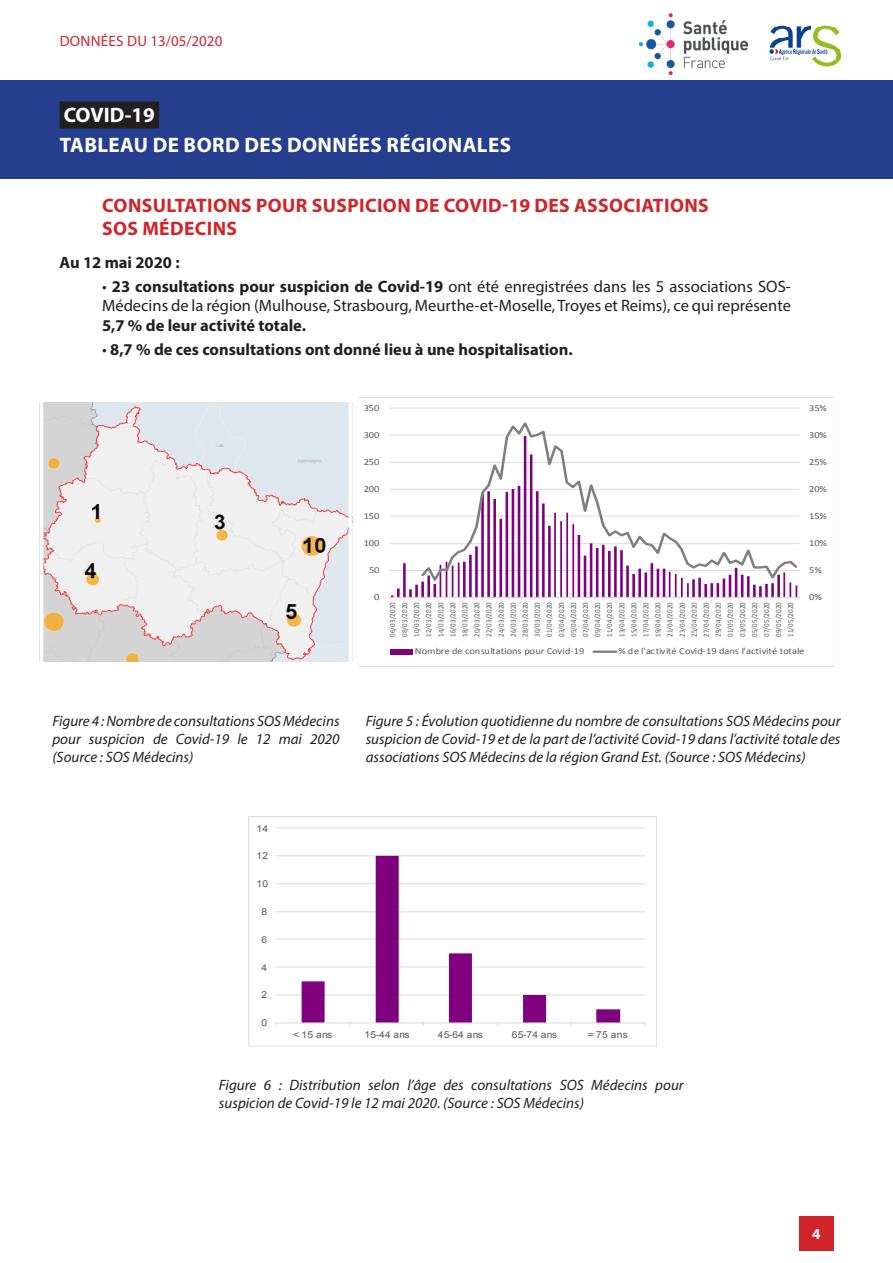
<style>
.page{position:relative;width:893px;height:1263px;background:#fff}
.page>*{position:absolute;margin:0;border:0;box-sizing:border-box;transform-origin:0 0}
.t1{font:700 21px/29.4px "Myriad Pro";letter-spacing:.02em;color:#fff}
.Partie{font:700 19.5px/23.4px "Myriad Pro";letter-spacing:.02em;color:#d1232a}
.Texte{font:16.5px/19.8px "Myriad Pro";color:#231f20;text-align:justify}
.Texte-2{font:700 16.5px "Myriad Pro";color:#231f20}
.Legende{font:italic 15px/18px "Myriad Pro";color:#231f20;text-align:justify}
.t2{font:15px "Myriad Pro";letter-spacing:.02em;color:#d1232a}
.t3{font:700 15px "Myriad Pro";color:#fff}
.t4{font:9.6px "Arial";letter-spacing:.025em;color:#595959;scale:1.07 1}
.t5{font:9.15px "Calibri";letter-spacing:-.005em;color:#595959;scale:1.13 1}
.t6{font:7.8px/12px "Calibri";letter-spacing:.05em;color:#595959;text-align:justify;scale:.88 1}
.s1{font-weight:700}
.s2{font-weight:400}
</style>
<div class="page">
<div style="left:0;top:80px;width:893px;height:99px;background:#253f8e"></div>
<div style="left:60px;top:101px;width:99px;height:27px;background:#231f20"></div>
<div style="left:799px;top:1216px;width:34px;height:34px;background:#d1232a"></div>
<img style="left:45px;top:402px;width:302px;height:259px">
<div style="left:40px;top:374px;width:312px;height:312px;border:4px solid #fff"></div>
<hr style="left:390px;top:570px;width:409px;height:1px;background:#d9d9d9">
<hr style="left:390px;top:543px;width:409px;height:1px;background:#d9d9d9">
<hr style="left:390px;top:516px;width:409px;height:1px;background:#d9d9d9">
<hr style="left:390px;top:489px;width:409px;height:1px;background:#d9d9d9">
<hr style="left:390px;top:462px;width:409px;height:1px;background:#d9d9d9">
<hr style="left:390px;top:434px;width:409px;height:1px;background:#d9d9d9">
<hr style="left:390px;top:408px;width:409px;height:1px;background:#d9d9d9">
<hr style="left:783px;top:572px;width:2px;height:26px;background:#800080">
<hr style="left:777px;top:575px;width:3px;height:23px;background:#800080">
<hr style="left:771px;top:583px;width:3px;height:15px;background:#800080">
<hr style="left:765px;top:584px;width:3px;height:14px;background:#800080">
<hr style="left:747px;top:576px;width:2px;height:22px;background:#800080">
<hr style="left:741px;top:575px;width:2px;height:23px;background:#800080">
<hr style="left:735px;top:568px;width:2px;height:30px;background:#800080">
<hr style="left:729px;top:575px;width:2px;height:23px;background:#800080">
<hr style="left:723px;top:578px;width:2px;height:20px;background:#800080">
<hr style="left:710px;top:583px;width:3px;height:15px;background:#800080">
<hr style="left:704px;top:584px;width:3px;height:14px;background:#800080">
<hr style="left:698px;top:578px;width:3px;height:20px;background:#800080">
<hr style="left:692px;top:579px;width:3px;height:19px;background:#800080">
<hr style="left:681px;top:578px;width:2px;height:20px;background:#800080">
<hr style="left:675px;top:574px;width:2px;height:24px;background:#800080">
<hr style="left:663px;top:569px;width:2px;height:29px;background:#800080">
<hr style="left:657px;top:569px;width:2px;height:29px;background:#800080">
<hr style="left:651px;top:563px;width:2px;height:35px;background:#800080">
<hr style="left:644px;top:572px;width:3px;height:26px;background:#800080">
<hr style="left:638px;top:569px;width:3px;height:29px;background:#800080">
<hr style="left:632px;top:574px;width:3px;height:24px;background:#800080">
<hr style="left:626px;top:565px;width:3px;height:33px;background:#800080">
<hr style="left:620px;top:550px;width:3px;height:48px;background:#800080">
<hr style="left:614px;top:546px;width:3px;height:52px;background:#800080">
<hr style="left:608px;top:551px;width:3px;height:47px;background:#800080">
<hr style="left:602px;top:545px;width:3px;height:53px;background:#800080">
<hr style="left:596px;top:548px;width:2px;height:50px;background:#800080">
<hr style="left:590px;top:543px;width:2px;height:55px;background:#800080">
<hr style="left:584px;top:556px;width:2px;height:42px;background:#800080">
<hr style="left:578px;top:535px;width:2px;height:63px;background:#800080">
<hr style="left:572px;top:524px;width:2px;height:74px;background:#800080">
<hr style="left:566px;top:513px;width:2px;height:85px;background:#800080">
<hr style="left:560px;top:521px;width:2px;height:77px;background:#800080">
<hr style="left:554px;top:513px;width:2px;height:85px;background:#800080">
<hr style="left:548px;top:526px;width:3px;height:72px;background:#800080">
<hr style="left:542px;top:503px;width:3px;height:95px;background:#800080">
<hr style="left:536px;top:491px;width:3px;height:107px;background:#800080">
<hr style="left:530px;top:454px;width:2px;height:144px;background:#800080">
<hr style="left:524px;top:436px;width:2px;height:162px;background:#800080">
<hr style="left:518px;top:486px;width:2px;height:112px;background:#800080">
<hr style="left:512px;top:489px;width:2px;height:109px;background:#800080">
<hr style="left:506px;top:492px;width:2px;height:106px;background:#800080">
<hr style="left:499px;top:519px;width:3px;height:79px;background:#800080">
<hr style="left:493px;top:499px;width:3px;height:99px;background:#800080">
<hr style="left:487px;top:491px;width:3px;height:107px;background:#800080">
<hr style="left:481px;top:493px;width:3px;height:105px;background:#800080">
<hr style="left:475px;top:546px;width:3px;height:52px;background:#800080">
<hr style="left:469px;top:555px;width:3px;height:43px;background:#800080">
<hr style="left:463px;top:562px;width:3px;height:36px;background:#800080">
<hr style="left:458px;top:562px;width:2px;height:36px;background:#800080">
<hr style="left:452px;top:565px;width:1px;height:33px;background:#800080">
<hr style="left:446px;top:562px;width:1px;height:36px;background:#800080">
<hr style="left:440px;top:565px;width:1px;height:33px;background:#800080">
<hr style="left:433px;top:584px;width:3px;height:14px;background:#800080">
<hr style="left:427px;top:575px;width:3px;height:23px;background:#800080">
<hr style="left:421px;top:582px;width:3px;height:16px;background:#800080">
<hr style="left:403px;top:563px;width:3px;height:35px;background:#800080">
<hr style="left:390px;top:597px;width:409px;height:1px;background:#d9d9d9">
<svg style="left:389px;top:588px;width:12px;height:12px"></svg>
<svg style="left:409px;top:585px;width:9px;height:15px"></svg>
<svg style="left:666px;top:585px;width:4px;height:15px"></svg>
<svg style="left:687px;top:585px;width:4px;height:15px"></svg>
<svg style="left:715px;top:585px;width:4px;height:15px"></svg>
<svg style="left:750px;top:585px;width:14px;height:15px"></svg>
<svg style="left:787px;top:585px;width:13px;height:15px"></svg>
<svg style="left:419px;top:422px;width:381px;height:163px"></svg>
<div style="left:390px;top:649px;width:23px;height:5px;background:#800080"></div>
<hr style="left:594px;top:650px;width:22px;height:3px;background:#7f7f7f">
<hr style="left:276px;top:994px;width:369px;height:1px;background:#d9d9d9">
<hr style="left:276px;top:966px;width:369px;height:1px;background:#d9d9d9">
<hr style="left:276px;top:938px;width:369px;height:1px;background:#d9d9d9">
<hr style="left:276px;top:911px;width:369px;height:1px;background:#d9d9d9">
<hr style="left:276px;top:883px;width:369px;height:1px;background:#d9d9d9">
<hr style="left:276px;top:855px;width:369px;height:1px;background:#d9d9d9">
<hr style="left:276px;top:827px;width:369px;height:1px;background:#d9d9d9">
<svg style="left:302px;top:856px;width:318px;height:166px"></svg>
<hr style="left:276px;top:1022px;width:369px;height:1px;background:#d9d9d9">
<div style="left:249px;top:817px;width:408px;height:229px;border:1px solid #d9d9d9"></div>
<img style="left:640px;top:14px;width:108px;height:61px">
<img style="left:769px;top:25px;width:72px;height:42px">
<p class="t2" style="left:60px;top:31px;width:164px">DONNÉES DU 13/05/2020</p>
<h1 class="t1" style="left:60px;top:100px;width:453px">COVID-19<br>TABLEAU DE BORD DES DONNÉES RÉGIONALES</h1>
<p class="Partie" style="left:102px;top:193px;width:608px">CONSULTATIONS POUR SUSPICION DE COVID-19 DES ASSOCIATIONS<br>SOS MÉDECINS</p>
<p class="Texte-2" style="left:60px;top:251px;width:122px">Au 12 mai 2020 :</p>
<p class="Texte" style="left:102px;top:276px;width:690px">• <span class="s1">23 consultations pour suspicion de Covid-19</span> ont été enregistrées dans les 5 associations SOS-Médecins de la région (Mulhouse, Strasbourg, Meurthe-et-Moselle, Troyes et Reims), ce qui représente <span class="s1">5,7 % de leur activité totale.</span></p>
<p class="Texte-2" style="left:102px;top:339px;width:472px"><span class="s2">•</span> 8,7 % de ces consultations ont donné lieu à une hospitalisation.</p>
<p class="t5" style="left:364px;top:402px;width:15px">350</p>
<p class="t5" style="left:809px;top:402px;width:17px">35%</p>
<p class="t5" style="left:364px;top:429px;width:15px">300</p>
<p class="t5" style="left:809px;top:429px;width:17px">30%</p>
<p class="t5" style="left:364px;top:456px;width:15px">250</p>
<p class="t5" style="left:809px;top:456px;width:17px">25%</p>
<p class="t5" style="left:364px;top:483px;width:15px">200</p>
<p class="t5" style="left:809px;top:483px;width:17px">20%</p>
<p class="t5" style="left:364px;top:510px;width:15px">150</p>
<p class="t5" style="left:809px;top:510px;width:17px">15%</p>
<p class="t5" style="left:364px;top:537px;width:15px">100</p>
<p class="t5" style="left:809px;top:537px;width:17px">10%</p>
<p class="t5" style="left:369px;top:564px;width:11px">50</p>
<p class="t5" style="left:809px;top:564px;width:13px">5%</p>
<p class="t5" style="left:374px;top:591px;width:6px">0</p>
<p class="t5" style="left:809px;top:591px;width:13px">0%</p>
<p class="Legende" style="left:52px;top:712px;width:289px">Figure 4 : Nombre de consultations SOS Médecins pour suspicion de Covid-19 le 12 mai 2020 (Source : SOS Médecins)</p>
<p class="t4" style="left:256px;top:822px;width:12px">14</p>
<p class="t4" style="left:256px;top:849px;width:12px">12</p>
<p class="t4" style="left:256px;top:877px;width:12px">10</p>
<p class="t4" style="left:262px;top:905px;width:7px">8</p>
<p class="t4" style="left:262px;top:933px;width:7px">6</p>
<p class="t4" style="left:262px;top:961px;width:7px">4</p>
<p class="t4" style="left:262px;top:988px;width:7px">2</p>
<p class="t4" style="left:262px;top:1016px;width:7px">0</p>
<p class="t6" style="left:387px;top:637px;width:40px;rotate:-90deg">06/03/2020<br>08/03/2020<br>10/03/2020<br>12/03/2020<br>14/03/2020<br>16/03/2020<br>18/03/2020<br>20/03/2020<br>22/03/2020<br>24/03/2020<br>26/03/2020<br>28/03/2020<br>30/03/2020<br>01/04/2020<br>03/04/2020<br>05/04/2020<br>07/04/2020<br>09/04/2020<br>11/04/2020<br>13/04/2020<br>15/04/2020<br>17/04/2020<br>19/04/2020<br>21/04/2020<br>23/04/2020<br>25/04/2020<br>27/04/2020<br>29/04/2020<br>01/05/2020<br>03/05/2020<br>05/05/2020<br>07/05/2020<br>09/05/2020<br>11/05/2020</p>
<p class="t5" style="left:415px;top:645px;width:151px">Nombre de consultations pour Covid-19</p>
<p class="t5" style="left:618px;top:645px;width:166px">% de l'activité Covid-19 dans l'activité totale</p>
<p class="Legende" style="left:366px;top:712px;width:476px">Figure 5 : Évolution quotidienne du nombre de consultations SOS Médecins pour suspicion de Covid-19 et de la part de l’activité Covid-19 dans l’activité totale des associations SOS Médecins de la région Grand Est. (Source : SOS Médecins)</p>
<p class="t4" style="left:293px;top:1028px;width:38px">&lt; 15 ans</p>
<p class="t4" style="left:365px;top:1028px;width:44px">15-44 ans</p>
<p class="t4" style="left:438px;top:1028px;width:44px">45-64 ans</p>
<p class="t4" style="left:512px;top:1028px;width:44px">65-74 ans</p>
<p class="t4" style="left:588px;top:1028px;width:39px">= 75 ans</p>
<p class="Legende" style="left:219px;top:1075px;width:466px">Figure 6 : Distribution selon l’âge des consultations SOS Médecins pour suspicion de Covid-19 le 12 mai 2020. (Source : SOS Médecins)</p>
<p class="t3" style="left:812px;top:1224px;width:10px">4</p>
</div>
